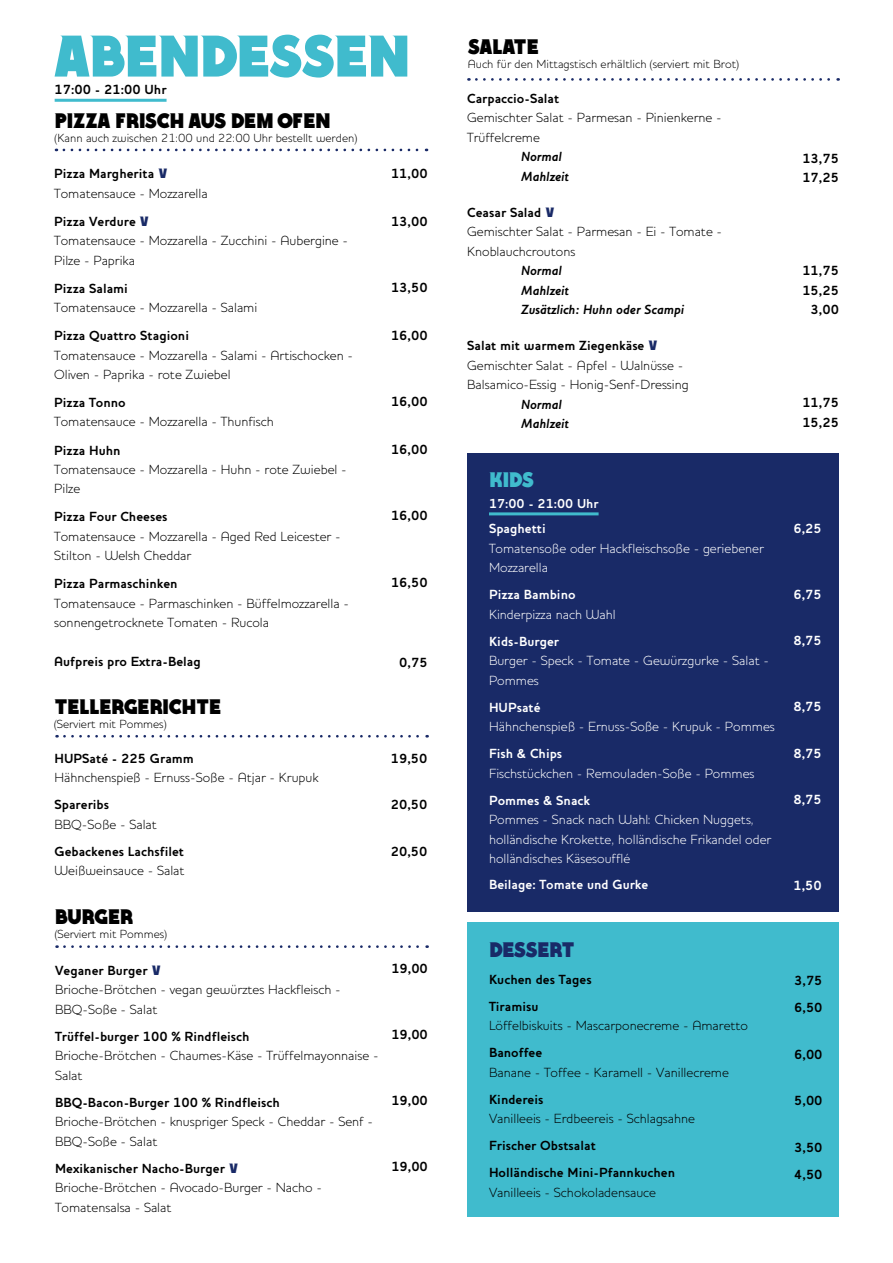
<style>
.page{position:relative;width:893px;height:1263px;background:#fff}
.page>*{position:absolute;margin:0;border:0;box-sizing:border-box;transform-origin:0 0}
.t1{font:58.5px "Essay Display";letter-spacing:-.02em;color:#40bbcd}
.t2{font:21px "Essay Display";color:#000}
.t3{font:21px "Essay Display";letter-spacing:-.02em;color:#192a67}
.t4{font:21px "Essay Display";color:#40bbcd}
.t5{font:300 13.5px/19.5px "Houschka";color:#000}
.t6{font:700 13.5px/27px "Houschka";color:#000}
.t7{font:300 13.5px/19.5px "Houschka";color:#fff}
.t8{font:700 13.5px "Houschka";color:#fff}
.t9{font:italic 700 13.5px/19.5px "Houschka";color:#000}
.t10{font:700 13.2px "Houschka";color:#fff}
.t11{font:300 12px "Houschka";color:#000}
.s1{font-weight:700}
.s2{font-family:"Essay Display";font-weight:400;color:#192a67}
</style>
<div class="page">
<svg style="left:64px;top:735px;width:364px;height:2px"></svg>
<svg style="left:64px;top:149px;width:363px;height:2px"></svg>
<div style="left:468px;top:922px;width:371px;height:294px;background:#40bbcd"></div>
<svg style="left:64px;top:945px;width:364px;height:3px"></svg>
<hr style="left:55px;top:99px;width:112px;height:3px;background:#40bbcd">
<div style="left:468px;top:453px;width:371px;height:458px;background:#192a67"></div>
<hr style="left:489px;top:512px;width:110px;height:3px;background:#40bbcd">
<svg style="left:476px;top:78px;width:363px;height:3px"></svg>
<h1 class="t1" style="left:54px;top:12px;width:355px">ABENDESSEN</h1>
<p class="t6" style="left:55px;top:76px;width:113px">17:00 - 21:00 Uhr</p>
<h2 class="t2" style="left:55px;top:104px;width:277px">PIZZA FRISCH AUS DEM OFEN</h2>
<p class="t11" style="left:55px;top:131px;width:304px">(Kann auch zwischen 21:00 und 22:00 Uhr bestellt werden)</p>
<p class="t5" style="left:54px;top:164px;width:155px"><span class="s1">Pizza Margherita</span> <span class="s2">V<br></span>Tomatensauce - Mozzarella</p>
<p class="t5" style="left:54px;top:211px;width:295px"><span class="s1">Pizza Verdure</span> <span class="s2">V<br></span>Tomatensauce - Mozzarella - Zucchini - Aubergine -<br>Pilze - Paprika</p>
<p class="t6" style="left:54px;top:274px;width:75px">Pizza Salami</p>
<p class="t5" style="left:54px;top:298px;width:205px">Tomatensauce - Mozzarella - Salami</p>
<p class="t6" style="left:54px;top:322px;width:136px">Pizza Quattro Stagioni</p>
<p class="t5" style="left:54px;top:345px;width:300px">Tomatensauce - Mozzarella - Salami - Artischocken -<br>Oliven - Paprika - rote Zwiebel</p>
<p class="t6" style="left:54px;top:389px;width:73px">Pizza Tonno</p>
<p class="t5" style="left:54px;top:412px;width:221px">Tomatensauce - Mozzarella - Thunfisch</p>
<p class="t6" style="left:54px;top:436px;width:68px">Pizza Huhn</p>
<p class="t5" style="left:54px;top:460px;width:294px">Tomatensauce - Mozzarella - Huhn - rote Zwiebel -<br>Pilze</p>
<p class="t6" style="left:54px;top:503px;width:115px">Pizza Four Cheeses</p>
<p class="t5" style="left:54px;top:527px;width:288px">Tomatensauce - Mozzarella - Aged Red Leicester -<br>Stilton - Welsh Cheddar</p>
<p class="t6" style="left:54px;top:570px;width:125px">Pizza Parmaschinken</p>
<p class="t5" style="left:54px;top:594px;width:296px">Tomatensauce - Parmaschinken - Büffelmozzarella - sonnengetrocknete Tomaten - Rucola</p>
<p class="t6" style="left:54px;top:648px;width:148px">Aufpreis pro Extra-Belag</p>
<h2 class="t2" style="left:54px;top:691px;width:168px">TELLERGERICHTE</h2>
<p class="t11" style="left:54px;top:717px;width:114px">(Serviert mit Pommes)</p>
<p class="t6" style="left:55px;top:745px;width:141px">HUPSaté - 225 Gramm</p>
<p class="t5" style="left:55px;top:768px;width:266px">Hähnchenspieß - Ernuss-Soße - Atjar - Krupuk</p>
<p class="t6" style="left:55px;top:791px;width:56px">Spareribs</p>
<p class="t5" style="left:55px;top:814px;width:104px">BBQ-Soße - Salat</p>
<p class="t6" style="left:55px;top:838px;width:131px">Gebackenes Lachsfilet</p>
<p class="t5" style="left:55px;top:861px;width:132px">Weißweinsauce - Salat</p>
<h2 class="t2" style="left:55px;top:900px;width:80px">BURGER</h2>
<p class="t11" style="left:55px;top:927px;width:114px">(Serviert mit Pommes)</p>
<p class="t5" style="left:55px;top:960px;width:287px"><span class="s1">Veganer Burger</span> <span class="s2">V<br></span>Brioche-Brötchen - vegan gewürztes Hackfleisch -<br>BBQ-Soße - Salat</p>
<p class="t6" style="left:55px;top:1023px;width:196px">Trüffel-burger 100 % Rindfleisch</p>
<p class="t5" style="left:55px;top:1046px;width:325px">Brioche-Brötchen - Chaumes-Käse - Trüffelmayonnaise -<br>Salat</p>
<p class="t6" style="left:55px;top:1089px;width:226px">BBQ-Bacon-Burger 100 % Rindfleisch</p>
<p class="t5" style="left:55px;top:1112px;width:320px">Brioche-Brötchen - knuspriger Speck - Cheddar - Senf -<br>BBQ-Soße - Salat</p>
<p class="t5" style="left:55px;top:1158px;width:269px"><span class="s1">Mexikanischer Nacho-Burger</span> <span class="s2">V<br></span>Brioche-Brötchen - Avocado-Burger - Nacho -<br>Tomatensalsa - Salat</p>
<p class="t6" style="left:391px;top:160px;width:38px">11,00</p>
<p class="t6" style="left:391px;top:207px;width:38px">13,00</p>
<p class="t6" style="left:391px;top:274px;width:38px">13,50</p>
<p class="t6" style="left:391px;top:321px;width:38px">16,00</p>
<p class="t6" style="left:391px;top:388px;width:38px">16,00</p>
<p class="t6" style="left:391px;top:435px;width:38px">16,00</p>
<p class="t6" style="left:391px;top:502px;width:38px">16,00</p>
<p class="t6" style="left:391px;top:569px;width:38px">16,50</p>
<p class="t6" style="left:399px;top:648px;width:30px">0,75</p>
<p class="t6" style="left:391px;top:744px;width:38px">19,50</p>
<p class="t6" style="left:391px;top:791px;width:38px">20,50</p>
<p class="t6" style="left:391px;top:837px;width:38px">20,50</p>
<p class="t6" style="left:391px;top:955px;width:38px">19,00</p>
<p class="t6" style="left:391px;top:1021px;width:38px">19,00</p>
<p class="t6" style="left:391px;top:1087px;width:38px">19,00</p>
<p class="t6" style="left:391px;top:1153px;width:38px">19,00</p>
<h2 class="t2" style="left:468px;top:31px;width:72px">SALATE</h2>
<p class="t11" style="left:468px;top:57px;width:273px">Auch für den Mittagstisch erhältlich (serviert mit Brot)</p>
<p class="t6" style="left:467px;top:85px;width:94px">Carpaccio-Salat</p>
<p class="t5" style="left:467px;top:108px;width:256px">Gemischter Salat - Parmesan - Pinienkerne -<br>Trüffelcreme</p>
<p class="t9" style="left:521px;top:147px;width:49px">Normal<br>Mahlzeit</p>
<p class="t5" style="left:467px;top:202px;width:257px"><span class="s1">Ceasar Salad</span> <span class="s2">V<br></span>Gemischter Salat - Parmesan - Ei - Tomate -<br>Knoblauchcroutons</p>
<p class="t9" style="left:521px;top:261px;width:165px">Normal<br>Mahlzeit<br>Zusätzlich: Huhn oder Scampi</p>
<p class="t5" style="left:467px;top:336px;width:223px"><span class="s1">Salat mit warmem Ziegenkäse</span> <span class="s2">V<br></span>Gemischter Salat - Apfel - Walnüsse -<br>Balsamico-Essig - Honig-Senf-Dressing</p>
<p class="t9" style="left:521px;top:394px;width:49px">Normal<br>Mahlzeit</p>
<h2 class="t4" style="left:489px;top:464px;width:46px">KIDS</h2>
<p class="t10" style="left:489px;top:496px;width:111px">17:00 - 21:00 Uhr</p>
<p class="t8" style="left:489px;top:521px;width:58px">Spaghetti</p>
<p class="t7" style="left:489px;top:538px;width:276px">Tomatensoße oder Hackfleischsoße - geriebener<br>Mozzarella</p>
<p class="t8" style="left:489px;top:587px;width:88px">Pizza Bambino</p>
<p class="t7" style="left:489px;top:604px;width:128px">Kinderpizza nach Wahl</p>
<p class="t8" style="left:489px;top:633px;width:72px">Kids-Burger</p>
<p class="t7" style="left:489px;top:651px;width:282px">Burger - Speck - Tomate - Gewürzgurke - Salat -<br>Pommes</p>
<p class="t8" style="left:489px;top:699px;width:53px">HUPsaté</p>
<p class="t7" style="left:489px;top:717px;width:287px">Hähnchenspieß - Ernuss-Soße - Krupuk - Pommes</p>
<p class="t8" style="left:489px;top:746px;width:75px">Fish &amp; Chips</p>
<p class="t7" style="left:489px;top:763px;width:267px">Fischstückchen - Remouladen-Soße - Pommes</p>
<p class="t8" style="left:489px;top:792px;width:103px">Pommes &amp; Snack</p>
<p class="t7" style="left:489px;top:810px;width:284px">Pommes - Snack nach Wahl: Chicken Nuggets, holländische Krokette, holländische Frikandel oder holländisches Käsesoufflé</p>
<p class="t8" style="left:489px;top:876px;width:161px">Beilage: Tomate und Gurke</p>
<p class="t6" style="left:802px;top:148px;width:38px;line-height:19.5px">13,75<br>17,25</p>
<p class="t6" style="left:802px;top:261px;width:38px;line-height:19.5px;text-align:right">11,75<br>15,25<br>3,00</p>
<p class="t6" style="left:802px;top:393px;width:38px;line-height:19.5px">11,75<br>15,25</p>
<p class="t8" style="left:793px;top:520px;width:30px">6,25</p>
<p class="t8" style="left:793px;top:586px;width:30px">6,75</p>
<p class="t8" style="left:793px;top:633px;width:30px">8,75</p>
<p class="t8" style="left:793px;top:699px;width:30px">8,75</p>
<p class="t8" style="left:793px;top:745px;width:30px">8,75</p>
<p class="t8" style="left:793px;top:792px;width:30px">8,75</p>
<p class="t8" style="left:793px;top:877px;width:30px">1,50</p>
<h2 class="t3" style="left:489px;top:934px;width:87px">DESSERT</h2>
<p class="t6" style="left:489px;top:966px;width:104px">Kuchen des Tages<br>Tiramisu</p>
<p class="t5" style="left:489px;top:1016px;width:261px">Löffelbiskuits - Mascarponecreme - Amaretto</p>
<p class="t6" style="left:489px;top:1039px;width:55px">Banoffee</p>
<p class="t5" style="left:489px;top:1062px;width:241px">Banane - Toffee - Karamell - Vanillecreme</p>
<p class="t6" style="left:489px;top:1086px;width:56px">Kindereis</p>
<p class="t5" style="left:489px;top:1109px;width:208px">Vanilleeis - Erdbeereis - Schlagsahne</p>
<p class="t6" style="left:489px;top:1132px;width:188px">Frischer Obstsalat<br>Holländische Mini-Pfannkuchen</p>
<p class="t5" style="left:489px;top:1182px;width:169px">Vanilleeis - Schokoladensauce</p>
<p class="t6" style="left:794px;top:967px;width:30px">3,75<br>6,50</p>
<p class="t6" style="left:794px;top:1041px;width:30px">6,00</p>
<p class="t6" style="left:794px;top:1087px;width:30px">5,00</p>
<p class="t6" style="left:794px;top:1134px;width:30px">3,50<br>4,50</p>
</div>
